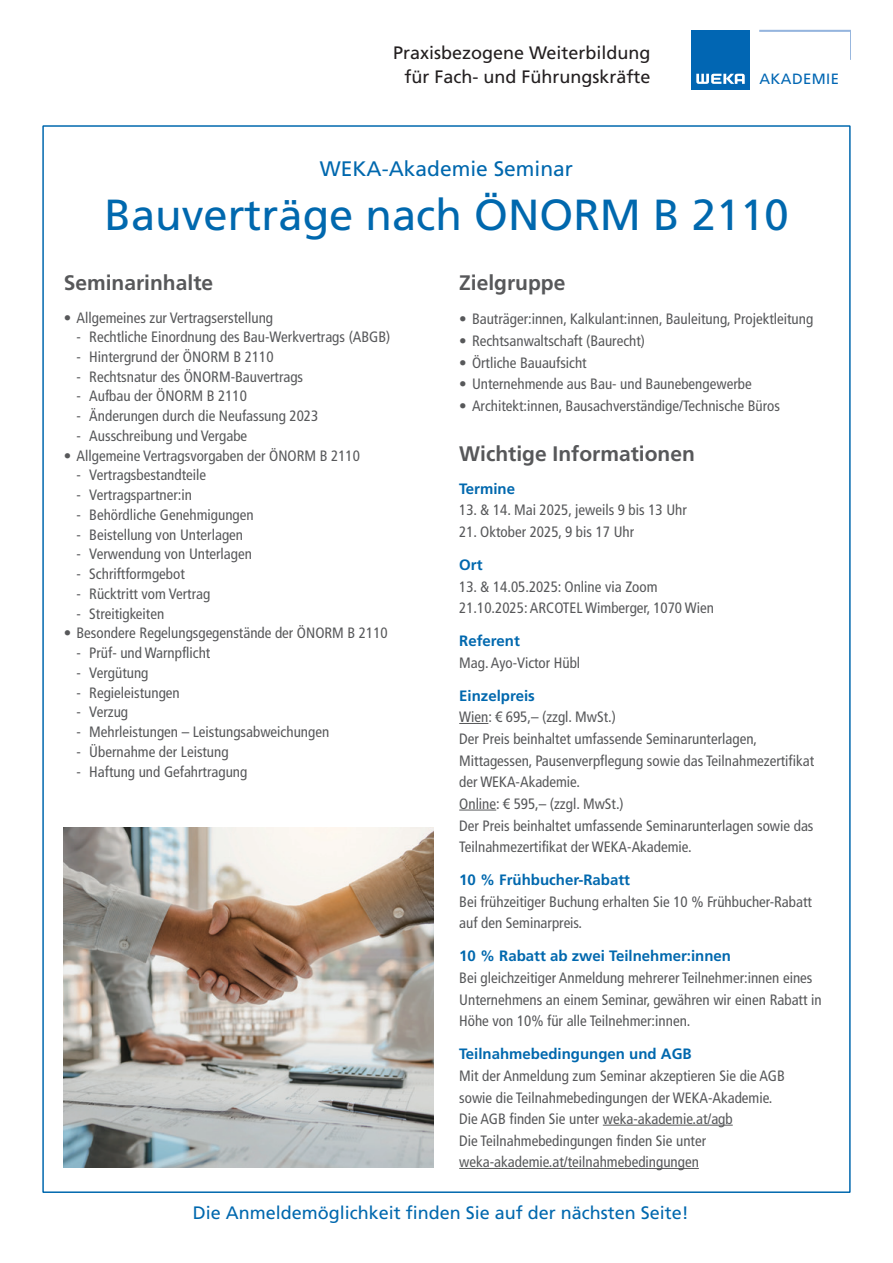
<style>
.page{position:relative;width:893px;height:1263px;background:#fff}
.page>*{position:absolute;margin:0;border:0;box-sizing:border-box;transform-origin:0 0}
.Copy_10_12_einzug{font:43.5px "Frutiger LT Std";color:#0068ae}
.Seminar_Titel{font:700 21px "Frutiger LT Com";color:#57585a}
.Copy_10_12_einzug-2{font:21px "Frutiger LT Std";color:#0068ae}
.Copy_10_12{font:700 21px "Frutiger LT Com";color:#57585a}
.t1{font:18px "Frutiger LT Com";color:#231f20}
.Buchtitel_11_12_bold{font:18px "Frutiger LT Com";color:#0068ae}
.Copy_10_12-2{font:condensed 15px/21.6px "Frutiger LT Com";color:#57585a}
.Seminar_Titel-2{font:700 15px "Frutiger LT Com";color:#0068ae}
.t2{font:14.85px "Frutiger LT Std";letter-spacing:.025em;color:#0166b3}
</style>
<div class="page">
<div style="left:42px;top:125px;width:809px;height:1068px;background:#fff;border:2px solid #0068ae"></div>
<svg style="left:459px;top:723px;width:29px;height:1px"></svg>
<hr style="left:459px;top:810px;width:37px;height:1px;background:#57585a">
<hr style="left:603px;top:1125px;width:130px;height:1px;background:#57585a">
<hr style="left:459px;top:1168px;width:240px;height:1px;background:#57585a">
<div style="left:691px;top:30px;width:59px;height:59px;background:#0166b3"></div>
<svg style="left:696px;top:74px;width:49px;height:10px"></svg>
<hr style="left:850px;top:30px;width:1px;height:30px;background:#95b5de">
<hr style="left:760px;top:30px;width:90px;height:2px;background:#95b5de">
<img style="left:64px;top:827px;width:370px;height:340px">
<p class="t1" style="left:393px;top:43px;width:259px">Praxisbezogene Weiterbildung</p>
<p class="t1" style="left:405px;top:67px;width:248px">für Fach- und Führungskräfte</p>
<p class="t2" style="left:759px;top:70px;width:81px">AKADEMIE</p>
<p class="Copy_10_12_einzug-2" style="left:320px;top:156px;width:255px">WEKA-Akademie Seminar</p>
<p class="Copy_10_12_einzug" style="left:104px;top:189px;width:686px">Bauverträge nach ÖNORM B 2110</p>
<p class="Seminar_Titel" style="left:64px;top:270px;width:151px">Seminarinhalte</p>
<p class="Copy_10_12-2" style="left:64px;top:307px;width:211px">• Allgemeines zur Vertragserstellung</p>
<p class="Copy_10_12-2" style="left:77px;top:326px;width:315px">- Rechtliche Einordnung des Bau-Werkvertrags (ABGB)</p>
<p class="Copy_10_12-2" style="left:77px;top:346px;width:199px">- Hintergrund der ÖNORM B 2110</p>
<p class="Copy_10_12-2" style="left:77px;top:366px;width:228px">- Rechtsnatur des ÖNORM-Bauvertrags</p>
<p class="Copy_10_12-2" style="left:77px;top:386px;width:172px">- Aufbau der ÖNORM B 2110</p>
<p class="Copy_10_12-2" style="left:77px;top:405px;width:243px">- Änderungen durch die Neufassung 2023</p>
<p class="Copy_10_12-2" style="left:77px;top:425px;width:172px">- Ausschreibung und Vergabe</p>
<p class="Copy_10_12-2" style="left:64px;top:445px;width:298px">• Allgemeine Vertragsvorgaben der ÖNORM B 2110</p>
<p class="Copy_10_12-2" style="left:77px;top:464px;width:131px">- Vertragsbestandteile</p>
<p class="Copy_10_12-2" style="left:77px;top:484px;width:117px">- Vertragspartner:in</p>
<p class="Copy_10_12-2" style="left:77px;top:504px;width:179px">- Behördliche Genehmigungen</p>
<p class="Copy_10_12-2" style="left:77px;top:524px;width:168px">- Beistellung von Unterlagen</p>
<p class="Copy_10_12-2" style="left:77px;top:543px;width:177px">- Verwendung von Unterlagen</p>
<p class="Copy_10_12-2" style="left:77px;top:563px;width:110px">- Schriftformgebot</p>
<p class="Copy_10_12-2" style="left:77px;top:583px;width:135px">- Rücktritt vom Vertrag</p>
<p class="Copy_10_12-2" style="left:77px;top:603px;width:89px">- Streitigkeiten</p>
<p class="Copy_10_12-2" style="left:64px;top:622px;width:325px">• Besondere Regelungsgegenstände der ÖNORM B 2110</p>
<p class="Copy_10_12-2" style="left:77px;top:642px;width:135px">- Prüf- und Warnpflicht</p>
<p class="Copy_10_12-2" style="left:77px;top:662px;width:73px">- Vergütung</p>
<p class="Copy_10_12-2" style="left:77px;top:682px;width:105px">- Regieleistungen</p>
<p class="Copy_10_12-2" style="left:77px;top:701px;width:53px">- Verzug</p>
<p class="Copy_10_12-2" style="left:77px;top:721px;width:254px">- Mehrleistungen – Leistungsabweichungen</p>
<p class="Copy_10_12-2" style="left:77px;top:741px;width:154px">- Übernahme der Leistung</p>
<p class="Copy_10_12-2" style="left:77px;top:761px;width:172px">- Haftung und Gefahrtragung</p>
<p class="Copy_10_12" style="left:459px;top:270px;width:108px">Zielgruppe</p>
<p class="Copy_10_12-2" style="left:459px;top:309px;width:356px">• Bauträger:innen, Kalkulant:innen, Bauleitung, Projektleitung</p>
<p class="Copy_10_12-2" style="left:459px;top:330px;width:187px">• Rechtsanwaltschaft (Baurecht)</p>
<p class="Copy_10_12-2" style="left:459px;top:352px;width:129px">• Örtliche Bauaufsicht</p>
<p class="Copy_10_12-2" style="left:459px;top:373px;width:294px">• Unternehmende aus Bau- und Baunebengewerbe</p>
<p class="Copy_10_12-2" style="left:459px;top:395px;width:322px">• Architekt:innen, Bausachverständige/Technische Büros</p>
<p class="Seminar_Titel" style="left:459px;top:441px;width:237px">Wichtige Informationen</p>
<p class="Seminar_Titel-2" style="left:459px;top:480px;width:57px">Termine</p>
<p class="Copy_10_12-2" style="left:459px;top:500px;width:229px">13. &amp; 14. Mai 2025, jeweils 9 bis 13 Uhr</p>
<p class="Copy_10_12-2" style="left:459px;top:521px;width:176px">21. Oktober 2025, 9 bis 17 Uhr</p>
<p class="Seminar_Titel-2" style="left:459px;top:556px;width:25px">Ort</p>
<p class="Copy_10_12-2" style="left:459px;top:576px;width:200px">13. &amp; 14.05.2025: Online via Zoom</p>
<p class="Copy_10_12-2" style="left:459px;top:597px;width:256px">21.10.2025: ARCOTEL Wimberger, 1070 Wien</p>
<p class="Seminar_Titel-2" style="left:459px;top:632px;width:62px">Referent</p>
<p class="Copy_10_12-2" style="left:459px;top:652px;width:123px">Mag. Ayo-Victor Hübl</p>
<p class="Seminar_Titel-2" style="left:459px;top:687px;width:77px">Einzelpreis</p>
<p class="Copy_10_12-2" style="left:459px;top:706px;width:158px">Wien: € 695,– (zzgl. MwSt.)</p>
<p class="Copy_10_12-2" style="left:459px;top:728px;width:356px">Der Preis beinhaltet umfassende Seminarunterlagen,<br>Mittagessen, Pausenverpflegung sowie das Teilnahmezertifikat der WEKA-Akademie.</p>
<p class="Copy_10_12-2" style="left:459px;top:793px;width:166px">Online: € 595,– (zzgl. MwSt.)</p>
<p class="Copy_10_12-2" style="left:459px;top:815px;width:356px">Der Preis beinhaltet umfassende Seminarunterlagen sowie das<br>Teilnahmezertifikat der WEKA-Akademie.</p>
<p class="Seminar_Titel-2" style="left:459px;top:871px;width:172px">10 % Frühbucher-Rabatt</p>
<p class="Copy_10_12-2" style="left:459px;top:891px;width:354px">Bei frühzeitiger Buchung erhalten Sie 10 % Frühbucher-Rabatt auf den Seminarpreis.</p>
<p class="Seminar_Titel-2" style="left:459px;top:947px;width:273px">10 % Rabatt ab zwei Teilnehmer:innen</p>
<p class="Copy_10_12-2" style="left:459px;top:967px;width:364px">Bei gleichzeitiger Anmeldung mehrerer Teilnehmer:innen eines<br>Unternehmens an einem Seminar, gewähren wir einen Rabatt in<br>Höhe von 10% für alle Teilnehmer:innen.</p>
<p class="Seminar_Titel-2" style="left:459px;top:1045px;width:234px">Teilnahmebedingungen und AGB</p>
<p class="Copy_10_12-2" style="left:459px;top:1065px;width:327px">Mit der Anmeldung zum Seminar akzeptieren Sie die AGB sowie die Teilnahmebedingungen der WEKA-Akademie.</p>
<p class="Copy_10_12-2" style="left:459px;top:1108px;width:275px">Die AGB finden Sie unter weka-akademie.at/agb</p>
<p class="Copy_10_12-2" style="left:459px;top:1130px;width:248px">Die Teilnahmebedingungen finden Sie unter weka-akademie.at/teilnahmebedingungen</p>
<p class="Buchtitel_11_12_bold" style="left:193px;top:1202px;width:498px">Die Anmeldemöglichkeit finden Sie auf der nächsten Seite!</p>
</div>
